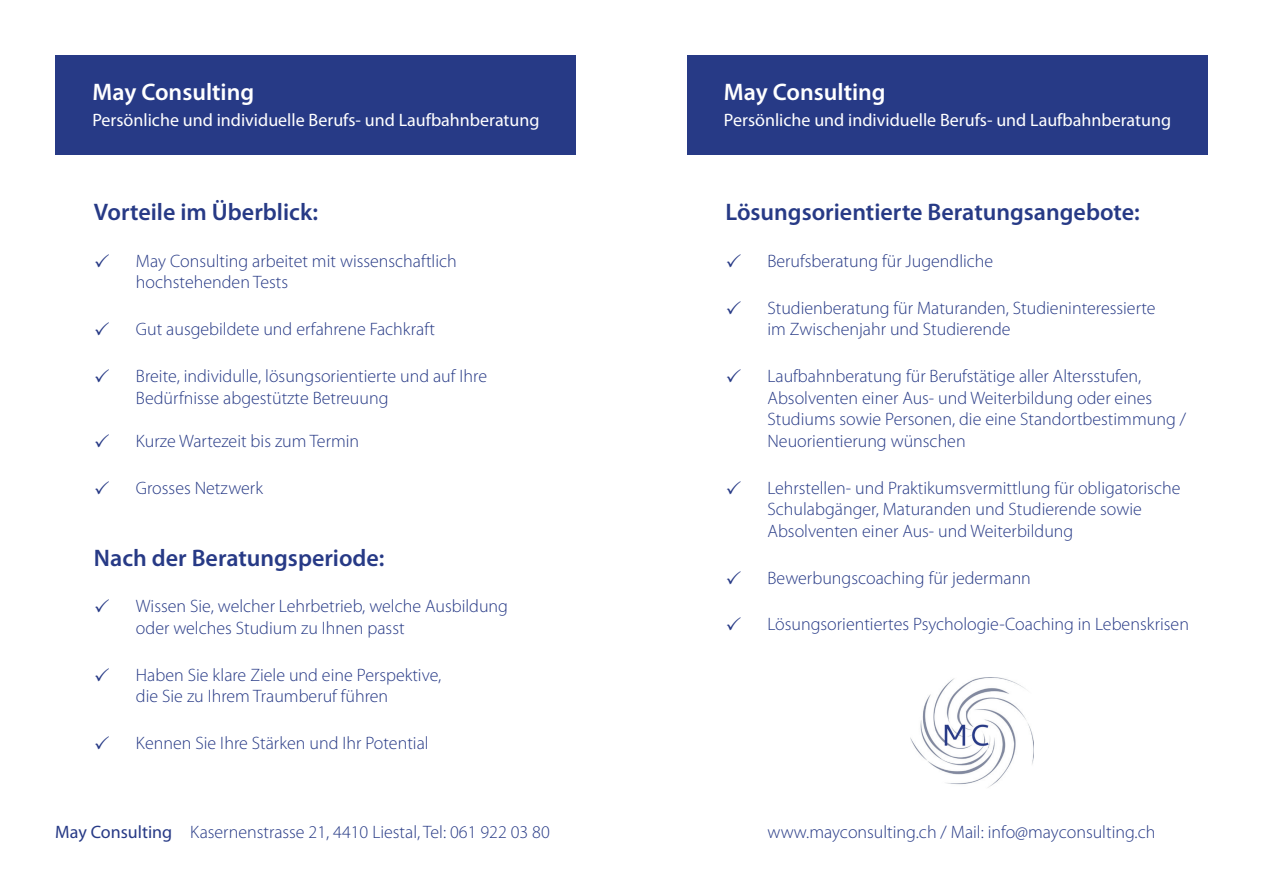
<style>
.page{position:relative;width:1263px;height:893px;background:#fff}
.page>*{position:absolute;margin:0;border:0;box-sizing:border-box;transform-origin:0 0}
.t1{font:600 24px "Myriad Pro";color:#273a86}
.t2{font:600 24px "Myriad Pro";color:#fff}
.t3{font:300 18px/21.6px "Myriad Pro";color:#273a86}
.t4{font:18px "Myriad Pro";color:#fff}
.s1{font-weight:400}
</style>
<div class="page">
<div style="left:55px;top:55px;width:521px;height:100px;background:#273a86"></div>
<div style="left:687px;top:55px;width:521px;height:100px;background:#273a86"></div>
<img style="left:910px;top:677px;width:123px;height:111px">
<h1 class="t2" style="left:92px;top:79px;width:163px">May Consulting</h1>
<p class="t4" style="left:92px;top:110px;width:449px">Persönliche und individuelle Berufs- und Laufbahnberatung</p>
<h1 class="t1" style="left:94px;top:199px;width:226px">Vorteile im Überblick:</h1>
<p class="t3" style="left:136px;top:250px;width:322px;text-indent:-42px">✓ May Consulting arbeitet mit wissenschaftlich hochstehenden Tests</p>
<p class="t3" style="left:94px;top:319px;width:342px">✓ Gut ausgebildete und erfahrene Fachkraft</p>
<p class="t3" style="left:136px;top:365px;width:353px;text-indent:-42px">✓ Breite, individulle, lösungsorientierte und auf Ihre<br>Bedürfnisse abgestützte Betreuung</p>
<p class="t3" style="left:94px;top:430px;width:267px">✓ Kurze Wartezeit bis zum Termin</p>
<p class="t3" style="left:94px;top:477px;width:171px">✓ Grosses Netzwerk</p>
<h1 class="t1" style="left:94px;top:544px;width:292px">Nach der Beratungsperiode:</h1>
<p class="t3" style="left:136px;top:596px;width:374px;text-indent:-42px">✓ Wissen Sie, welcher Lehrbetrieb, welche Ausbildung oder welches Studium zu Ihnen passt</p>
<p class="t3" style="left:136px;top:664px;width:307px;text-indent:-42px">✓ Haben Sie klare Ziele und eine Perspektive, die Sie zu Ihrem Traumberuf führen</p>
<p class="t3" style="left:94px;top:733px;width:336px">✓ Kennen Sie Ihre Stärken und Ihr Potential</p>
<h1 class="t2" style="left:724px;top:79px;width:163px">May Consulting</h1>
<p class="t4" style="left:724px;top:110px;width:449px">Persönliche und individuelle Berufs- und Laufbahnberatung</p>
<h1 class="t1" style="left:725px;top:199px;width:416px">Lösungsorientierte Beratungsangebote:</h1>
<p class="t3" style="left:725px;top:250px;width:269px">✓ Berufsberatung für Jugendliche</p>
<p class="t3" style="left:767px;top:297px;width:390px;text-indent:-42px">✓ Studienberatung für Maturanden, Studieninteressierte im Zwischenjahr und Studierende</p>
<p class="t3" style="left:767px;top:365px;width:420px;text-indent:-42px">✓ Laufbahnberatung für Berufstätige aller Altersstufen, Absolventen einer Aus- und Weiterbildung oder eines Studiums sowie Personen, die eine Standortbestimmung / Neuorientierung wünschen</p>
<p class="t3" style="left:767px;top:477px;width:414px;text-indent:-42px">✓ Lehrstellen- und Praktikumsvermittlung für obligatorische<br>Schulabgänger, Maturanden und Studierende sowie<br>Absolventen einer Aus- und Weiterbildung</p>
<p class="t3" style="left:725px;top:567px;width:307px">✓ Bewerbungscoaching für jedermann</p>
<p class="t3" style="left:725px;top:614px;width:465px">✓ Lösungsorientiertes Psychologie-Coaching in Lebenskrisen</p>
<p class="t3" style="left:55px;top:821px;width:496px"><span class="s1">May Consulting</span> Kasernenstrasse 21, 4410 Liestal, Tel: 061 922 03 80</p>
<p class="t3" style="left:767px;top:821px;width:389px">www.mayconsulting.ch / Mail: info@mayconsulting.ch</p>
</div>
